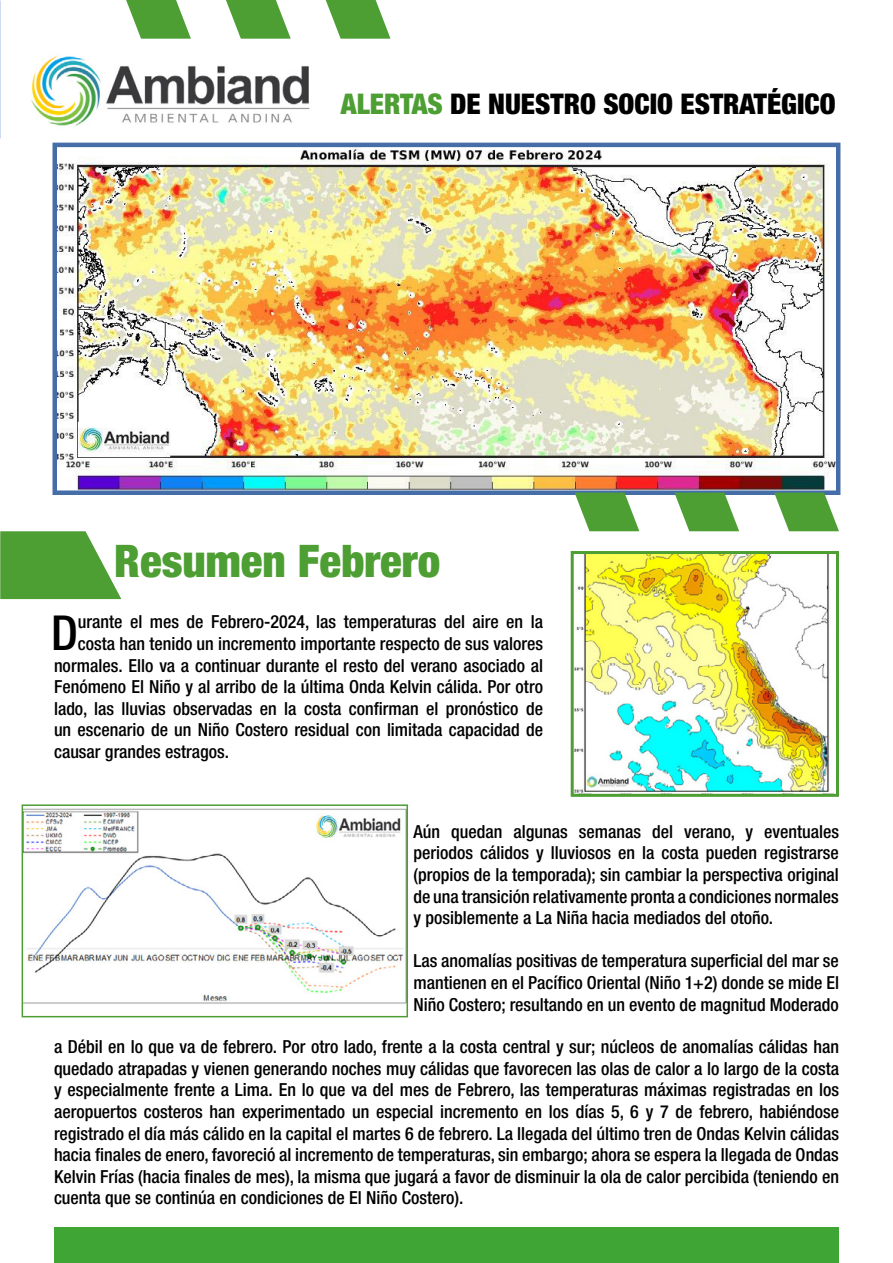
<style>
.page{position:relative;width:893px;height:1263px;background:#fff}
.page>*{position:absolute;margin:0;border:0;box-sizing:border-box;transform-origin:0 0}
.t1{font:500 condensed 48.3px "Helvetica Neue";color:#000}
.t2{font:900 condensed 45px "Helvetica Neue";color:#4d9e33}
.t3{font:900 condensed 28.5px "Helvetica Neue";color:#000}
.t4{font:500 condensed 18px/21.6px "Helvetica Neue";color:#000;text-align:justify}
.s1{color:#4d9e33}
</style>
<div class="page">
<img style="left:57px;top:149px;width:778px;height:341px">
<div style="left:52px;top:143px;width:788px;height:352px;border:4px solid #456ea8"></div>
<img style="left:31px;top:55px;width:279px;height:71px">
<svg style="left:0;top:531px;width:122px;height:69px;background:#6aae55"></svg>
<svg style="left:575px;top:493px;width:64px;height:38px"></svg>
<svg style="left:674px;top:493px;width:65px;height:38px"></svg>
<svg style="left:774px;top:493px;width:65px;height:38px"></svg>
<svg style="left:126px;top:0;width:65px;height:39px"></svg>
<svg style="left:226px;top:0;width:65px;height:39px"></svg>
<svg style="left:326px;top:0;width:64px;height:39px"></svg>
<img style="left:575px;top:555px;width:255px;height:238px">
<div style="left:571px;top:551px;width:268px;height:246px;border:3px solid #4d9e33"></div>
<img style="left:25px;top:808px;width:380px;height:196px">
<div style="left:22px;top:804px;width:386px;height:213px;border:2px solid #4d9e33"></div>
<div style="left:54px;top:1227px;width:785px;height:36px;background:#3fa535"></div>
<h3 class="t3" style="left:341px;top:86px;width:496px"><span class="s1">ALERTAS</span> DE NUESTRO SOCIO ESTRATÉGICO</h3>
<h2 class="t2" style="left:114px;top:533px;width:327px">Resumen Febrero</h2>
<h1 class="t1" style="left:51px;top:604px;width:28px">D</h1>
<p class="t4" style="left:78px;top:611px;width:466px">urante el mes de Febrero-2024, las temperaturas del aire en la</p>
<p class="t4" style="left:78px;top:633px;width:467px">costa han tenido un incremento importante respecto de sus valores</p>
<p class="t4" style="left:54px;top:654px;width:491px">normales. Ello va a continuar durante el resto del verano asociado al</p>
<p class="t4" style="left:54px;top:676px;width:490px">Fenómeno El Niño y al arribo de la última Onda Kelvin cálida. Por otro</p>
<p class="t4" style="left:54px;top:697px;width:490px">lado, las lluvias observadas en la costa confirman el pronóstico de</p>
<p class="t4" style="left:54px;top:719px;width:491px">un escenario de un Niño Costero residual con limitada capacidad de</p>
<p class="t4" style="left:54px;top:741px;width:177px">causar grandes estragos.</p>
<p class="t4" style="left:413px;top:820px;width:427px">Aún quedan algunas semanas del verano, y eventuales periodos cálidos y lluviosos en la costa pueden registrarse (propios de la temporada); sin cambiar la perspectiva original de una transición relativamente pronta a condiciones normales y posiblemente a La Niña hacia mediados del otoño.</p>
<p class="t4" style="left:413px;top:950px;width:427px">Las anomalías positivas de temperatura superficial del mar se mantienen en el Pacífico Oriental (Niño 1+2) donde se mide El Niño Costero; resultando en un evento de magnitud Moderado</p>
<p class="t4" style="left:54px;top:1036px;width:786px">a Débil en lo que va de febrero. Por otro lado, frente a la costa central y sur; núcleos de anomalías cálidas han quedado atrapadas y vienen generando noches muy cálidas que favorecen las olas de calor a lo largo de la costa y especialmente frente a Lima. En lo que va del mes de Febrero, las temperaturas máximas registradas en los aeropuertos costeros han experimentado un especial incremento en los días 5, 6 y 7 de febrero, habiéndose registrado el día más cálido en la capital el martes 6 de febrero. La llegada del último tren de Ondas Kelvin cálidas hacia finales de enero, favoreció al incremento de temperaturas, sin embargo; ahora se espera la llegada de Ondas Kelvin Frías (hacia finales de mes), la misma que jugará a favor de disminuir la ola de calor percibida (teniendo en cuenta que se continúa en condiciones de El Niño Costero).</p>
</div>
